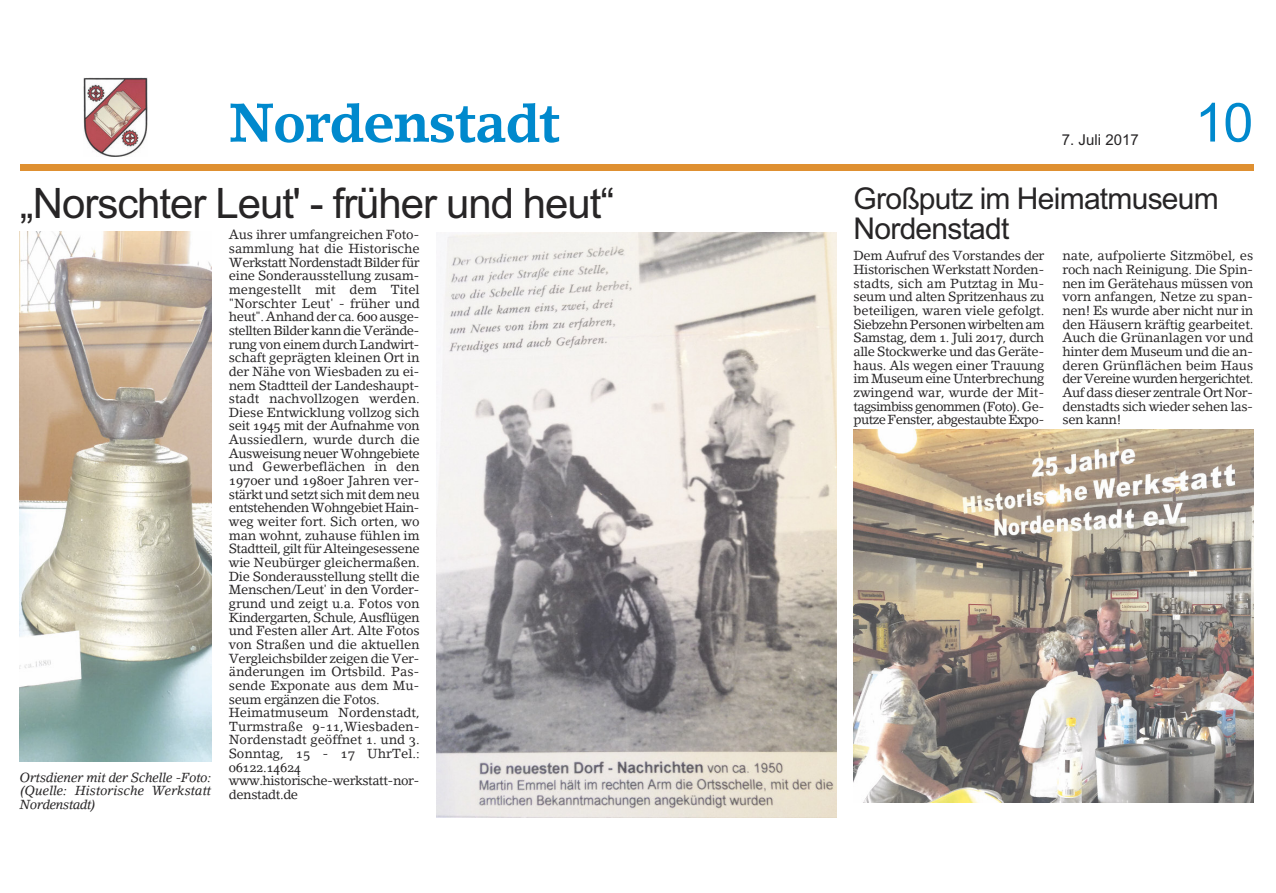
<style>
.page{position:relative;width:1276px;height:893px;background:#fff}
.page>*{position:absolute;margin:0;border:0;box-sizing:border-box;transform-origin:0 0}
.t1{font:54px "Lino Letter Bold Os F";letter-spacing:-.025em;color:#0089cd}
.t2{font:54px "Arial";color:#0089cd}
.t3{font:42px "Arial";letter-spacing:-.025em;color:#272526}
.t4{font:30px/30px "Arial";letter-spacing:-.025em;color:#272526}
.t5{font:15px "Arial";color:#272526}
.t6{font:13.05px/13.6px "Lino Letter Roman Os F";letter-spacing:-.02em;color:#272526;text-align:justify}
.t7{font:13.05px/13.6px "Lino Letter Italic Os F";letter-spacing:-.005em;color:#272526;text-align:justify}
</style>
<div class="page">
<img style="left:84px;top:77px;width:64px;height:80px">
<div style="left:20px;top:164px;width:1233px;height:6px;background:#df9031"></div>
<img style="left:853px;top:429px;width:400px;height:373px">
<img style="left:437px;top:233px;width:399px;height:584px">
<img style="left:20px;top:231px;width:191px;height:531px">
<h1 class="t1" style="left:228px;top:103px;width:333px">Nordenstadt</h1>
<h2 class="t3" style="left:20px;top:179px;width:596px">„Norschter Leut' - früher und heut“</h2>
<p class="t6" style="left:229px;top:229px;width:192px;text-align:left">Aus ihrer umfangreichen Foto&shy;sammlung hat die Historische<br>Werkstatt Nordenstadt Bilder für eine Sonderausstellung zusam&shy;mengestellt mit dem Titel "Norschter Leut' - früher und heut". Anhand der ca. 600 ausge&shy;stellten Bilder kann die Verände&shy;rung von einem durch Landwirt&shy;schaft geprägten kleinen Ort in der Nähe von Wiesbaden zu ei&shy;nem Stadtteil der Landeshaupt&shy;stadt nachvollzogen werden.<br>Diese Entwicklung vollzog sich seit 1945 mit der Aufnahme von<br>Aussiedlern, wurde durch die<br>Ausweisung neuer Wohngebiete und Gewerbeflächen in den<br>1970er und 1980er Jahren ver&shy;stärkt und setzt sich mit dem neu entstehenden Wohngebiet Hain&shy;weg weiter fort. Sich orten, wo man wohnt, zuhause fühlen im<br>Stadtteil, gilt für Alteingesessene wie Neubürger gleichermaßen.<br>Die Sonderausstellung stellt die<br>Menschen/Leut' in den Vorder&shy;grund und zeigt u.a. Fotos von<br>Kindergarten, Schule, Ausflügen und Festen aller Art. Alte Fotos von Straßen und die aktuellen<br>Vergleichsbilder zeigen die Ver&shy;änderungen im Ortsbild. Pas&shy;sende Exponate aus dem Mu&shy;seum ergänzen die Fotos.<br>Heimatmuseum Nordenstadt,<br>Turmstraße 9-11,Wiesbaden-<br>Nordenstadt geöffnet 1. und 3.<br>Sonntag, 15 - 17 UhrTel.:<br>06122.14624 www.historische-werkstatt-nor&shy;denstadt.de</p>
<p class="t7" style="left:20px;top:771px;width:193px">Ortsdiener mit der Schelle -Foto: (Quelle: Historische Werkstatt Nordenstadt)</p>
<p class="t5" style="left:1062px;top:131px;width:78px">7. Juli 2017</p>
<h1 class="t2" style="left:1195px;top:91px;width:60px">10</h1>
<h3 class="t4" style="left:853px;top:184px;width:367px">Großputz im Heimatmuseum<br>Nordenstadt</h3>
<p class="t6" style="left:853px;top:250px;width:192px">Dem Aufruf des Vorstandes der Historischen Werkstatt Norden&shy;stadts, sich am Putztag in Mu&shy;seum und alten Spritzenhaus zu beteiligen, waren viele gefolgt.<br>Siebzehn Personen wirbelten am Samstag, dem 1. Juli 2017, durch alle Stockwerke und das Geräte&shy;haus. Als wegen einer Trauung im Museum eine Unterbrechung zwingend war, wurde der Mit&shy;tagsimbiss genommen (Foto). Ge&shy;putze Fenster, abgestaubte Expo-</p>
<p class="t6" style="left:1062px;top:250px;width:192px">nate, aufpolierte Sitzmöbel, es roch nach Reinigung. Die Spin&shy;nen im Gerätehaus müssen von vorn anfangen, Netze zu span&shy;nen! Es wurde aber nicht nur in den Häusern kräftig gearbeitet.<br>Auch die Grünanlagen vor und hinter dem Museum und die an&shy;deren Grünflächen beim Haus der Vereine wurden hergerichtet.<br>Auf dass dieser zentrale Ort Nor&shy;denstadts sich wieder sehen las&shy;sen kann!</p>
</div>
